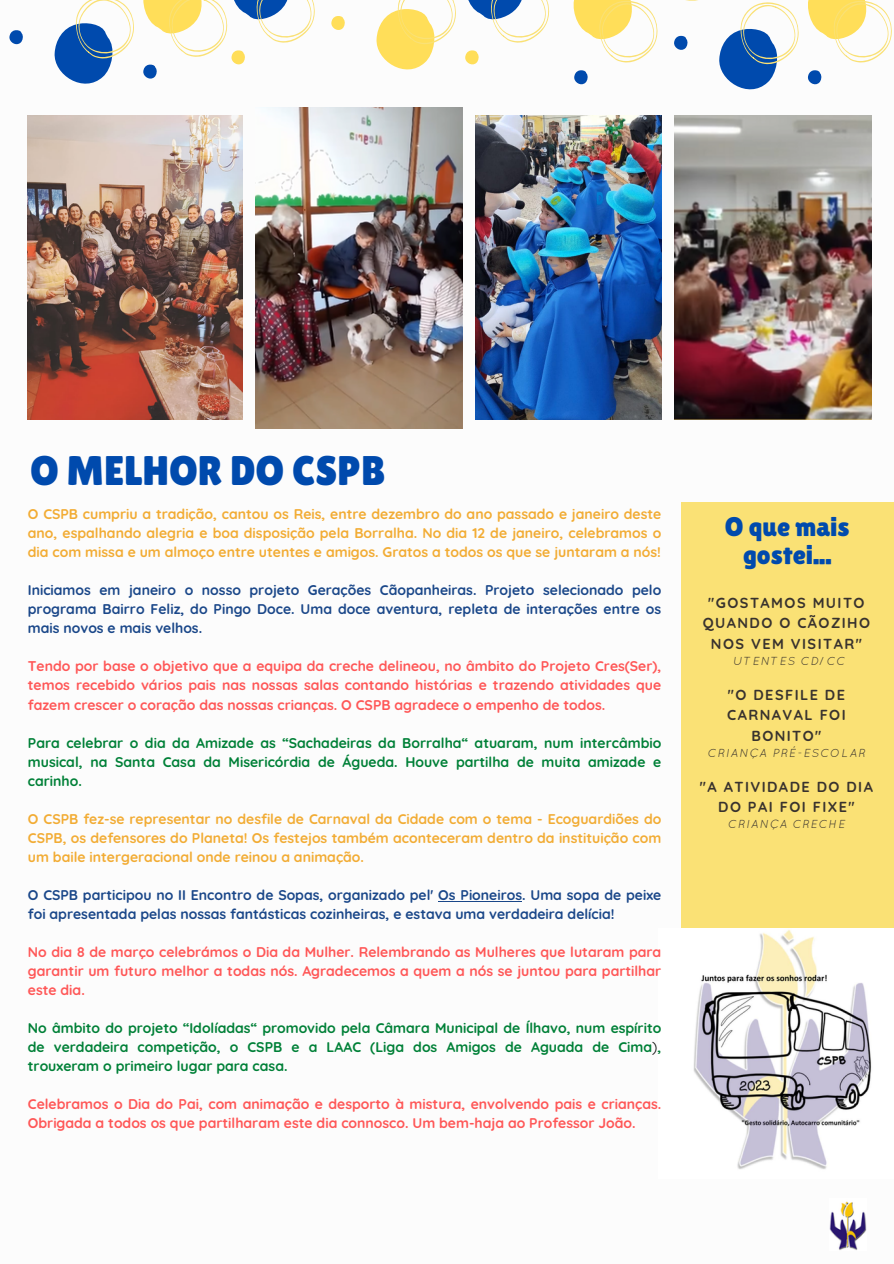
<style>
.page{position:relative;width:894px;height:1264px;background:#fff}
.page>*{position:absolute;margin:0;border:0;box-sizing:border-box;transform-origin:0 0}
.t1{font:41.4px "Lilita One";color:#004aad}
.t2{font:26.85px/28.2px "Lilita One";color:#004aad;text-align:center}
.t3{font:700 14.55px/20.2px "Quicksand";letter-spacing:.1em;color:#38322e;text-align:center}
.t4{font:700 13.95px/19px "Quicksand";color:#ff5757;text-align:justify}
.t5{font:700 13.95px/19px "Quicksand";color:#f2ac34;text-align:justify}
.t6{font:700 13.95px/19px "Quicksand";color:#008037;text-align:justify}
.t7{font:700 13.95px/19px "Quicksand";color:#1a4789;text-align:justify}
.t8{font:italic 11.55px "Quicksand";letter-spacing:.1em;color:#38322e}
.s1{font-weight:400;color:#000}
</style>
<div class="page">
<img style="left:674px;top:115px;width:197px;height:304px">
<div style="left:680px;top:502px;width:213px;height:426px;background:#fae175"></div>
<svg style="left:9px;top:30px;width:14px;height:15px"></svg>
<svg style="left:54px;top:0;width:80px;height:84px"></svg>
<svg style="left:143px;top:0;width:172px;height:79px"></svg>
<svg style="left:331px;top:16px;width:14px;height:14px"></svg>
<svg style="left:465px;top:50px;width:14px;height:15px"></svg>
<svg style="left:376px;top:0;width:80px;height:69px"></svg>
<svg style="left:468px;top:0;width:81px;height:43px"></svg>
<svg style="left:573px;top:0;width:319px;height:89px"></svg>
<img style="left:476px;top:115px;width:185px;height:304px">
<img style="left:28px;top:115px;width:215px;height:304px">
<img style="left:255px;top:108px;width:207px;height:320px">
<img style="left:829px;top:1201px;width:37px;height:48px">
<img style="left:693px;top:930px;width:179px;height:239px">
<hr style="left:438px;top:900px;width:84px;height:1px;background:#1a4789">
<p class="t1" style="left:30px;top:447px;width:357px">O MELHOR DO CSPB</p>
<p class="t5" style="left:28px;top:504px;width:634px">O CSPB cumpriu a tradição, cantou os Reis, entre dezembro do ano passado e janeiro deste ano, espalhando alegria e boa disposição pela Borralha. No dia 12 de janeiro, celebramos o dia com missa e um almoço entre utentes e amigos. Gratos a todos os que se juntaram a nós!</p>
<h1 class="t7" style="left:28px;top:580px;width:634px">Iniciamos em janeiro o nosso projeto Gerações Cãopanheiras. Projeto selecionado pelo programa Bairro Feliz, do Pingo Doce. Uma doce aventura, repleta de interações entre os mais novos e mais velhos.</h1>
<h4 class="t4" style="left:28px;top:656px;width:634px">Tendo por base o objetivo que a equipa da creche delineou, no âmbito do Projeto Cres(Ser), temos recebido vários pais nas nossas salas contando histórias e trazendo atividades que fazem crescer o coração das nossas crianças. O CSPB agradece o empenho de todos.</h4>
<h4 class="t6" style="left:28px;top:732px;width:634px">Para celebrar o dia da Amizade as “Sachadeiras da Borralha“ atuaram, num intercâmbio musical, na Santa Casa da Misericórdia de Águeda. Houve partilha de muita amizade e carinho.</h4>
<h4 class="t5" style="left:28px;top:809px;width:634px">O CSPB fez-se representar no desfile de Carnaval da Cidade com o tema - Ecoguardiões do CSPB, os defensores do Planeta! Os festejos também aconteceram dentro da instituição com um baile intergeracional onde reinou a animação.</h4>
<h4 class="t7" style="left:28px;top:885px;width:634px">O CSPB participou no II Encontro de Sopas, organizado pel' Os Pioneiros. Uma sopa de peixe foi apresentada pelas nossas fantásticas cozinheiras, e estava uma verdadeira delícia!</h4>
<h4 class="t4" style="left:28px;top:942px;width:634px">No dia 8 de março celebrámos o Dia da Mulher. Relembrando as Mulheres que lutaram para garantir um futuro melhor a todas nós. Agradecemos a quem a nós se juntou para partilhar este dia.</h4>
<h4 class="t6" style="left:28px;top:1018px;width:634px">No âmbito do projeto “Idolíadas“ promovido pela Câmara Municipal de Ílhavo, num espírito de verdadeira competição, o CSPB e a LAAC (Liga dos Amigos de Aguada de Cima<span class="s1">)</span>, trouxeram o primeiro lugar para casa.</h4>
<h4 class="t4" style="left:28px;top:1094px;width:634px">Celebramos o Dia do Pai, com animação e desporto à mistura, envolvendo pais e crianças.<br>Obrigada a todos os que partilharam este dia connosco. Um bem-haja ao Professor João.</h4>
<h4 class="t2" style="left:724px;top:512px;width:126px">O que mais gostei...</h4>
<h2 class="t3" style="left:702px;top:592px;width:169px">"GOSTAMOS MUITO<br>QUANDO O CÃOZIHO<br>NOS VEM VISITAR"</h2>
<h2 class="t8" style="left:733px;top:654px;width:113px">UTENTES CD/CC</h2>
<h3 class="t3" style="left:727px;top:684px;width:120px">"O DESFILE DE<br>CARNAVAL FOI<br>BONITO"</h3>
<h3 class="t8" style="left:707px;top:746px;width:159px">CRIANÇA PRÉ-ESCOLAR</h3>
<h3 class="t3" style="left:699px;top:776px;width:174px">"A ATIVIDADE DO DIA<br>DO PAI FOI FIXE"</h3>
<h3 class="t8" style="left:728px;top:817px;width:118px">CRIANÇA CRECHE</h3>
</div>
